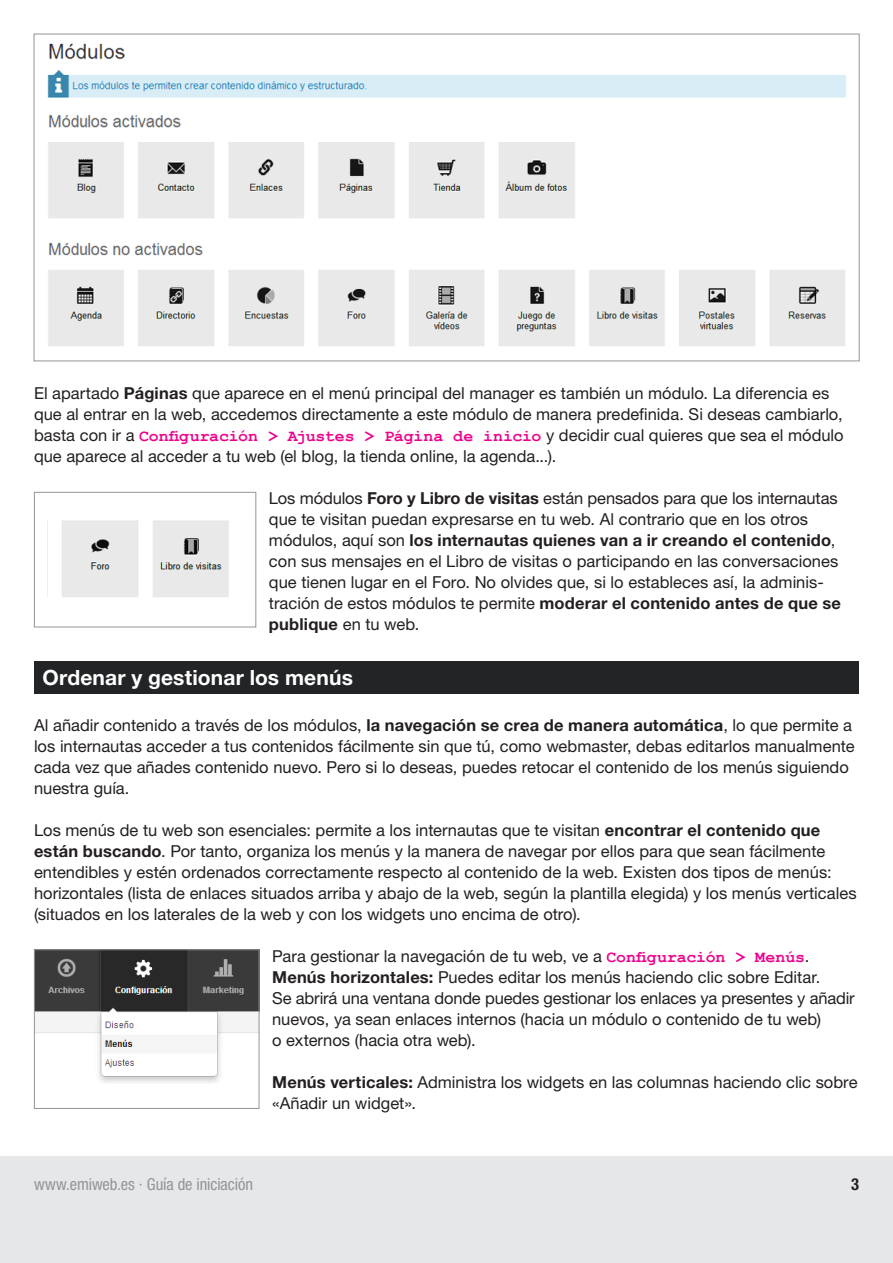
<style>
.page{position:relative;width:893px;height:1263px;background:#fff}
.page>*{position:absolute;margin:0;border:0;box-sizing:border-box;transform-origin:0 0}
.t1{font:700 21px "Helvetica Neue LT Std";letter-spacing:.005em;color:#fff}
.t2{font:16.5px/21px "Helvetica Neue LT Std";color:#231f20}
.t3{font:condensed 16.5px "Helvetica Neue LT Std";letter-spacing:-.005em;color:#939598}
.t4{font:700 condensed 16.5px "Helvetica Neue LT Std";color:#231f20}
.s1{font-weight:700}
.s2{font-family:"Courier New";font-weight:700;color:#ed028c}
</style>
<div class="page">
<div style="left:0;top:1157px;width:893px;height:106px;background:#e6e7e9"></div>
<div style="left:34px;top:661px;width:825px;height:32px;background:#222426"></div>
<img style="left:47px;top:43px;width:799px;height:303px">
<img style="left:62px;top:520px;width:167px;height:77px">
<div style="left:34px;top:492px;width:222px;height:135px;border:1px solid #939598"></div>
<img style="left:36px;top:951px;width:221px;height:132px">
<div style="left:34px;top:949px;width:225px;height:160px;border:1px solid #939598"></div>
<p class="t2" style="left:34px;top:382px;width:811px">El apartado <span class="s1">Páginas</span> que aparece en el menú principal del manager es también un módulo. La diferencia es que al entrar en la web, accedemos directamente a este módulo de manera predefinida. Si deseas cambiarlo, basta con ir a <span class="s2">Configuración &gt; Ajustes &gt; Página de inicio</span> y decidir cual quieres que sea el módulo que aparece al acceder a tu web (el blog, la tienda online, la agenda...).</p>
<p class="t2" style="left:269px;top:487px;width:573px">Los módulos <span class="s1">Foro y Libro de visitas</span> están pensados para que los internautas que te visitan puedan expresarse en tu web. Al contrario que en los otros módulos, aquí son <span class="s1">los internautas quienes van a ir creando el contenido</span>, con sus mensajes en el Libro de visitas o participando en las conversaciones que tienen lugar en el Foro. No olvides que, si lo estableces así, la adminis&shy;tración de estos módulos te permite <span class="s1">moderar el contenido antes de que se publique</span> en tu web.</p>
<p class="t1" style="left:43px;top:664px;width:312px">Ordenar y gestionar los menús</p>
<p class="t2" style="left:34px;top:715px;width:822px">Al añadir contenido a través de los módulos, <span class="s1">la navegación se crea de manera automática</span>, lo que permite a los internautas acceder a tus contenidos fácilmente sin que tú, como webmaster, debas editarlos manualmente cada vez que añades contenido nuevo. Pero si lo deseas, puedes retocar el contenido de los menús siguiendo nuestra guía.</p>
<p class="t2" style="left:34px;top:820px;width:824px">Los menús de tu web son esenciales: permite a los internautas que te visitan <span class="s1">encontrar el contenido que están buscando</span>. Por tanto, organiza los menús y la manera de navegar por ellos para que sean fácilmente entendibles y estén ordenados correctamente respecto al contenido de la web. Existen dos tipos de menús: horizontales (lista de enlaces situados arriba y abajo de la web, según la plantilla elegida) y los menús verticales (situados en los laterales de la web y con los widgets uno encima de otro).</p>
<p class="t2" style="left:272px;top:946px;width:539px">Para gestionar la navegación de tu web, ve a <span class="s2">Configuración &gt; Menús</span>.</p>
<p class="t2" style="left:272px;top:967px;width:584px"><span class="s1">Menús horizontales:</span> Puedes editar los menús haciendo clic sobre Editar.<br>Se abrirá una ventana donde puedes gestionar los enlaces ya presentes y añadir nuevos, ya sean enlaces internos (hacia un módulo o contenido de tu web)<br>o externos (hacia otra web).</p>
<p class="t2" style="left:272px;top:1072px;width:587px"><span class="s1">Menús verticales:</span> Administra los widgets en las columnas haciendo clic sobre «Añadir un widget».</p>
<p class="t3" style="left:34px;top:1175px;width:220px">www.emiweb.es · Guía de iniciación</p>
<p class="t4" style="left:851px;top:1174px;width:9px">3</p>
</div>
